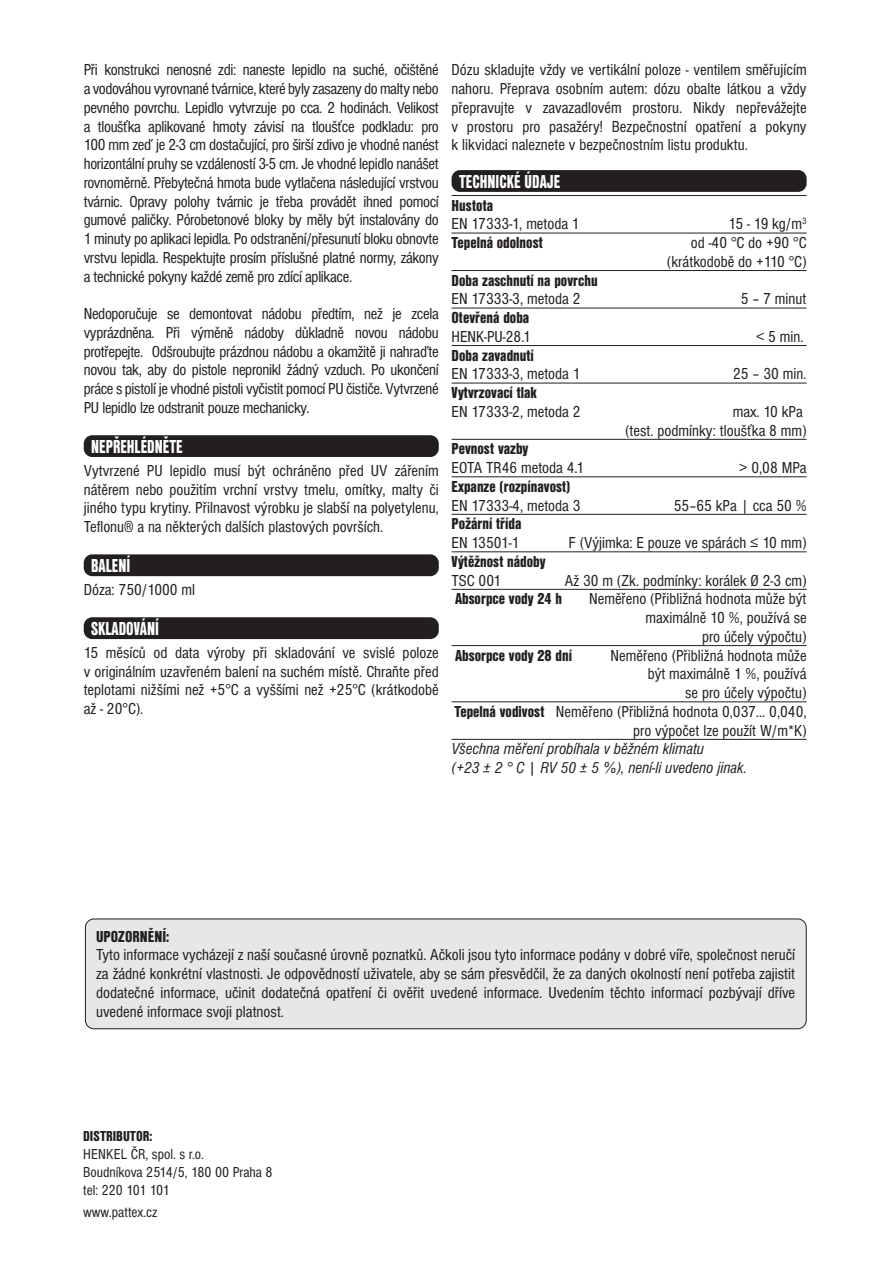
<style>
.page{position:relative;width:893px;height:1263px;background:#fff}
.page>*{position:absolute;margin:0;border:0;box-sizing:border-box;transform-origin:0 0}
.t1{font:19.5px "Nimbus Sans DOT Blac Cond";color:#fff;scale:.85 1}
.t2{font:condensed 16.5px/18.8px "Nimbus Sans DOT";color:#231f20;text-align:justify}
.t3{font:16.5px "Nimbus Sans DOT Blac Cond";color:#231f20}
.t4{font:italic condensed 16.5px/18.8px "Nimbus Sans DOT";color:#231f20}
.t5{font:condensed 15px/18px "Nimbus Sans DOT";color:#231f20}
.t6{font:15px "Nimbus Sans DOT Blac Cond";color:#231f20}
.s1{font-family:"Nimbus Sans DOT Blac Cond";font-stretch:normal}
</style>
<div class="page">
<div style="left:85px;top:919px;width:721px;height:110px;background:#e6e7e9;border-radius:9px"></div>
<div style="left:85px;top:918px;width:722px;height:111px;border:1px solid #231f20;border-radius:9px"></div>
<div style="left:84px;top:435px;width:355px;height:22px;background:#231f20;border-radius:9px"></div>
<div style="left:84px;top:554px;width:355px;height:22px;background:#231f20;border-radius:9px"></div>
<div style="left:84px;top:617px;width:355px;height:22px;background:#231f20;border-radius:9px"></div>
<hr style="left:452px;top:195px;width:355px;height:1px;background:#231f20">
<hr style="left:452px;top:233px;width:355px;height:1px;background:#231f20">
<hr style="left:452px;top:270px;width:355px;height:1px;background:#231f20">
<hr style="left:452px;top:308px;width:355px;height:1px;background:#231f20">
<hr style="left:452px;top:345px;width:355px;height:1px;background:#231f20">
<hr style="left:452px;top:383px;width:355px;height:1px;background:#231f20">
<hr style="left:452px;top:439px;width:355px;height:1px;background:#231f20">
<hr style="left:452px;top:477px;width:355px;height:1px;background:#231f20">
<hr style="left:452px;top:514px;width:355px;height:1px;background:#231f20">
<hr style="left:452px;top:552px;width:355px;height:1px;background:#231f20">
<hr style="left:452px;top:589px;width:355px;height:1px;background:#231f20">
<hr style="left:452px;top:645px;width:355px;height:1px;background:#231f20">
<hr style="left:452px;top:702px;width:355px;height:1px;background:#231f20">
<hr style="left:452px;top:739px;width:355px;height:1px;background:#231f20">
<div style="left:452px;top:170px;width:355px;height:22px;background:#231f20;border-radius:9px"></div>
<p class="t2" style="left:84px;top:61px;width:357px">Při konstrukci nenosné zdi: naneste lepidlo na suché, očištěné a vodováhou vyrovnané tvárnice, které byly zasazeny do malty nebo pevného povrchu. Lepidlo vytvrzuje po cca. 2 hodinách. Velikost a tloušťka aplikované hmoty závisí na tloušťce podkladu: pro 100 mm zeď je 2-3 cm dostačující, pro širší zdivo je vhodné nanést horizontální pruhy se vzdáleností 3-5 cm. Je vhodné lepidlo nanášet rovnoměrně. Přebytečná hmota bude vytlačena následující vrstvou tvárnic. Opravy polohy tvárnic je třeba provádět ihned pomocí gumové paličky. Pórobetonové bloky by měly být instalovány do 1 minuty po aplikaci lepidla. Po odstranění/přesunutí bloku obnovte vrstvu lepidla. Respektujte prosím příslušné platné normy, zákony a technické pokyny každé země pro zdící aplikace.</p>
<p class="t2" style="left:84px;top:305px;width:357px">Nedoporučuje se demontovat nádobu předtím, než je zcela vyprázdněna. Při výměně nádoby důkladně novou nádobu protřepejte. Odšroubujte prázdnou nádobu a okamžitě ji nahraďte novou tak, aby do pistole nepronikl žádný vzduch. Po ukončení práce s pistolí je vhodné pistoli vyčistit pomocí PU čističe. Vytvrzené PU lepidlo lze odstranit pouze mechanicky.</p>
<p class="t1" style="left:91px;top:435px;width:109px">NEPŘEHLÉDNĚTE</p>
<p class="t2" style="left:84px;top:461px;width:357px">Vytvrzené PU lepidlo musí být ochráněno před UV zářením nátěrem nebo použitím vrchní vrstvy tmelu, omítky, malty či jiného typu krytiny. Přilnavost výrobku je slabší na polyetylenu, Teflonu® a na některých dalších plastových površích.</p>
<p class="t1" style="left:91px;top:554px;width:47px">BALENÍ</p>
<p class="t2" style="left:84px;top:580px;width:113px">Dóza: 750/1000 ml</p>
<p class="t1" style="left:91px;top:617px;width:81px">SKLADOVÁNÍ</p>
<p class="t2" style="left:84px;top:643px;width:357px">15 měsíců od data výroby při skladování ve svislé poloze v originálním uzavřeném balení na suchém místě. Chraňte před teplotami nižšími než +5°C a vyššími než +25°C (krátkodobě až - 20°C).</p>
<p class="t2" style="left:452px;top:61px;width:357px">Dózu skladujte vždy ve vertikální poloze - ventilem směřujícím nahoru. Přeprava osobním autem: dózu obalte látkou a vždy přepravujte v zavazadlovém prostoru. Nikdy nepřevážejte v prostoru pro pasažéry! Bezpečnostní opatření a pokyny k likvidaci naleznete v bezpečnostním listu produktu.</p>
<p class="t1" style="left:459px;top:170px;width:121px">TECHNICKÉ ÚDAJE</p>
<p class="t3" style="left:452px;top:196px;width:43px">Hustota</p>
<p class="t2" style="left:452px;top:215px;width:130px">EN 17333-1, metoda 1</p>
<p class="t2" style="left:729px;top:215px;width:80px">15 - 19 kg/m<sup>3</sup></p>
<p class="t3" style="left:452px;top:233px;width:93px">Tepelná odolnost</p>
<p class="t2" style="left:667px;top:234px;width:141px;text-align:right">od -40 °C do +90 °C (krátkodobě do +110 °C)</p>
<p class="t3" style="left:452px;top:271px;width:148px">Doba zaschnutí na povrchu</p>
<p class="t2" style="left:452px;top:290px;width:130px">EN 17333-3, metoda 2</p>
<p class="t2" style="left:741px;top:290px;width:67px">5 – 7 minut</p>
<p class="t3" style="left:452px;top:308px;width:79px">Otevřená doba</p>
<p class="t2" style="left:452px;top:327px;width:81px">HENK-PU-28.1</p>
<p class="t2" style="left:756px;top:327px;width:49px">&lt; 5 min.</p>
<p class="t3" style="left:452px;top:346px;width:84px">Doba zavadnutí</p>
<p class="t2" style="left:452px;top:365px;width:130px">EN 17333-3, metoda 1</p>
<p class="t2" style="left:733px;top:365px;width:75px">25 – 30 min.</p>
<p class="t3" style="left:452px;top:383px;width:87px">Vytvrzovací tlak</p>
<p class="t2" style="left:452px;top:402px;width:130px">EN 17333-2, metoda 2</p>
<p class="t2" style="left:625px;top:402px;width:183px;text-align:right">max. 10 kPa<br>(test. podmínky: tloušťka 8 mm)</p>
<p class="t3" style="left:452px;top:439px;width:78px">Pevnost vazby</p>
<p class="t2" style="left:452px;top:459px;width:134px">EOTA TR46 metoda 4.1</p>
<p class="t2" style="left:739px;top:459px;width:69px">&gt; 0,08 MPa</p>
<p class="t3" style="left:452px;top:477px;width:120px">Expanze (rozpínavost)</p>
<p class="t2" style="left:452px;top:496px;width:130px">EN 17333-4, metoda 3</p>
<p class="t2" style="left:674px;top:496px;width:134px">55–65 kPa | cca 50 %</p>
<p class="t3" style="left:452px;top:514px;width:72px">Požární třída</p>
<p class="t2" style="left:452px;top:534px;width:70px">EN 13501-1</p>
<p class="t2" style="left:569px;top:534px;width:239px">F (Výjimka: E pouze ve spárách ≤ 10 mm)</p>
<p class="t3" style="left:452px;top:552px;width:96px">Výtěžnost nádoby</p>
<p class="t2" style="left:452px;top:571px;width:51px">TSC 001</p>
<p class="t2" style="left:565px;top:571px;width:243px">Až 30 m (Zk. podmínky: korálek Ø 2-3 cm)</p>
<p class="t3" style="left:455px;top:589px;width:109px">Absorpce vody 24 h</p>
<p class="t2" style="left:589px;top:590px;width:219px;text-align:right">Neměřeno (Přibližná hodnota může být maximálně 10 %, používá se<br>pro účely výpočtu)</p>
<p class="t3" style="left:455px;top:646px;width:119px">Absorpce vody 28 dní</p>
<p class="t2" style="left:454px;top:646px;width:354px;text-align:right">Neměřeno (Přibližná hodnota může<br>být maximálně 1 %, používá<br>se pro účely výpočtu)<br><span class="s1">Tepelná vodivost</span> Neměřeno (Přibližná hodnota 0,037… 0,040, pro výpočet lze použít W/m*K)</p>
<p class="t4" style="left:452px;top:740px;width:297px">Všechna měření probíhala v běžném klimatu<br>(+23 ± 2 ° C | RV 50 ± 5 %), není-li uvedeno jinak.</p>
<p class="t3" style="left:96px;top:927px;width:75px">UPOZORNĚNÍ:</p>
<p class="t2" style="left:96px;top:946px;width:701px">Tyto informace vycházejí z naší současné úrovně poznatků. Ačkoli jsou tyto informace podány v dobré víře, společnost neručí za žádné konkrétní vlastnosti. Je odpovědností uživatele, aby se sám přesvědčil, že za daných okolností není potřeba zajistit dodatečné informace, učinit dodatečná opatření či ověřit uvedené informace. Uvedením těchto informací pozbývají dříve uvedené informace svoji platnost.</p>
<p class="t6" style="left:83px;top:1127px;width:71px">DISTRIBUTOR:</p>
<p class="t5" style="left:83px;top:1145px;width:191px">HENKEL ČR, spol. s r.o.<br>Boudníkova 2514/5, 180 00 Praha 8 tel: 220 101 101</p>
<p class="t5" style="left:83px;top:1203px;width:76px">www.pattex.cz</p>
</div>
